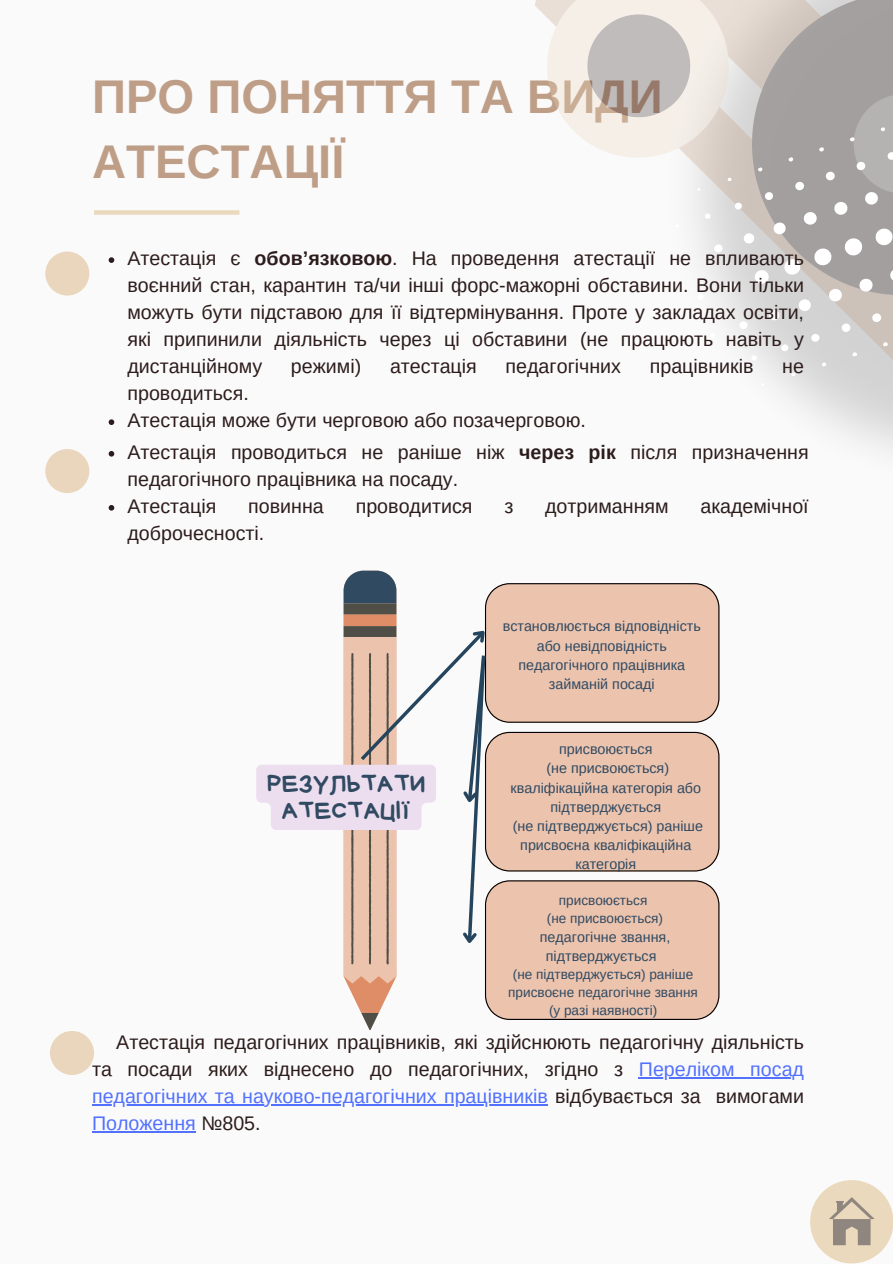
<style>
.page{position:relative;width:893px;height:1264px;background:#fff}
.page>*{position:absolute;margin:0;border:0;box-sizing:border-box;transform-origin:0 0}
.t1{font:700 47.25px/65.2px "Arimo";color:#bf9e87}
.t2{font:26.7px/27.3px "Bryndan Write";color:#304a62;text-align:center}
.t3{font:19.65px/27px "Arimo";color:#2d1c1c;text-align:justify}
.t4{font:14.25px/19.2px "Arimo";color:#304a62;text-align:center}
.t5{font:13.5px/18px "Arimo";color:#304a62;text-align:center}
.s1{font-weight:700}
.s2{color:#5271ff}
</style>
<div class="page">
<div style="left:0;top:0;width:892px;height:1263px;background:#fafafa"></div>
<div style="left:45px;top:251px;width:44px;height:44px;background:#e9d6bc;border-radius:50%"></div>
<div style="left:50px;top:1030px;width:44px;height:44px;background:#e9d6bc;border-radius:50%"></div>
<svg style="left:109px;top:451px;width:5px;height:5px"></svg>
<svg style="left:109px;top:505px;width:5px;height:5px"></svg>
<hr style="left:638px;top:1077px;width:166px;height:1px;background:#5271ff">
<hr style="left:92px;top:1104px;width:455px;height:1px;background:#5271ff">
<hr style="left:92px;top:1131px;width:104px;height:1px;background:#5271ff">
<svg style="left:760px;top:386px;width:132px;height:20px"></svg>
<svg style="left:547px;top:0;width:345px;height:386px"></svg>
<svg style="left:109px;top:257px;width:5px;height:6px"></svg>
<svg style="left:109px;top:419px;width:5px;height:6px"></svg>
<div style="left:45px;top:449px;width:44px;height:44px;background:#e9d6bc;border-radius:50%"></div>
<svg style="left:256px;top:570px;width:463px;height:449px"></svg>
<div style="left:94px;top:210px;width:145px;height:5px;background:#ebd9bd"></div>
<div style="left:810px;top:1180px;width:82px;height:83px;background:#ebd9bd;border-radius:50%"></div>
<svg style="left:829px;top:1197px;width:45px;height:48px"></svg>
<p class="t1" style="left:92px;top:64px;width:572px">ПРО ПОНЯТТЯ ТА ВИДИ<br>АТЕСТАЦІЇ</p>
<p class="t3" style="left:127px;top:245px;width:678px">Атестація є <span class="s1">обов’язковою</span>. На проведення атестації не впливають воєнний стан, карантин та/чи інші форс-мажорні обставини. Вони тільки можуть бути підставою для її відтермінування. Проте у закладах освіти, які припинили діяльність через ці обставини (не працюють навіть у дистанційному</p>
<p class="t3" style="left:291px;top:353px;width:72px">режимі)</p>
<p class="t3" style="left:390px;top:353px;width:88px">атестація</p>
<p class="t3" style="left:505px;top:353px;width:117px">педагогічних</p>
<p class="t3" style="left:649px;top:353px;width:105px">працівників</p>
<p class="t3" style="left:782px;top:353px;width:23px">не</p>
<p class="t3" style="left:127px;top:380px;width:123px">проводиться.</p>
<p class="t3" style="left:127px;top:407px;width:460px">Атестація може бути черговою або позачерговою.</p>
<p class="t3" style="left:127px;top:438px;width:682px">Атестація проводиться не раніше ніж <span class="s1">через рік</span> після призначення педагогічного працівника на посаду.</p>
<p class="t3" style="left:127px;top:492px;width:90px">Атестація</p>
<p class="t3" style="left:248px;top:492px;width:77px">повинна</p>
<p class="t3" style="left:356px;top:492px;width:118px">проводитися</p>
<p class="t3" style="left:504px;top:492px;width:10px">з</p>
<p class="t3" style="left:545px;top:492px;width:125px">дотриманням</p>
<p class="t3" style="left:700px;top:492px;width:110px">академічної</p>
<p class="t3" style="left:127px;top:519px;width:138px">доброчесності.</p>
<p class="t2" style="left:267px;top:770px;width:160px">РЕЗУЛЬТАТИ<br>АТЕСТАЦІЇ</p>
<p class="t4" style="left:502px;top:617px;width:199px">встановлюється відповідність</p>
<p class="t4" style="left:518px;top:636px;width:168px">або невідповідність педагогічного працівника займаній посаді</p>
<p class="t4" style="left:559px;top:739px;width:95px">присвоюється</p>
<p class="t4" style="left:510px;top:759px;width:192px">(не присвоюється) кваліфікаційна категорія або підтверджується</p>
<p class="t4" style="left:512px;top:816px;width:192px">(не підтверджується) раніше присвоєна кваліфікаційна категорія</p>
<p class="t5" style="left:559px;top:890px;width:90px">присвоюється</p>
<p class="t5" style="left:547px;top:908px;width:118px">(не присвоюється)</p>
<p class="t4" style="left:540px;top:927px;width:132px">педагогічне звання, підтверджується</p>
<p class="t5" style="left:508px;top:965px;width:191px">(не підтверджується) раніше присвоєне педагогічне звання (у разі наявності)</p>
<p class="t3" style="left:92px;top:1028px;width:713px;text-indent:24px">Атестація педагогічних працівників, які здійснюють педагогічну діяльність та посади яких віднесено до педагогічних, згідно з <span class="s2">Переліком посад педагогічних та науково-педагогічних працівників</span> відбувається за вимогами <span class="s2">Положення</span> №805.</p>
</div>
